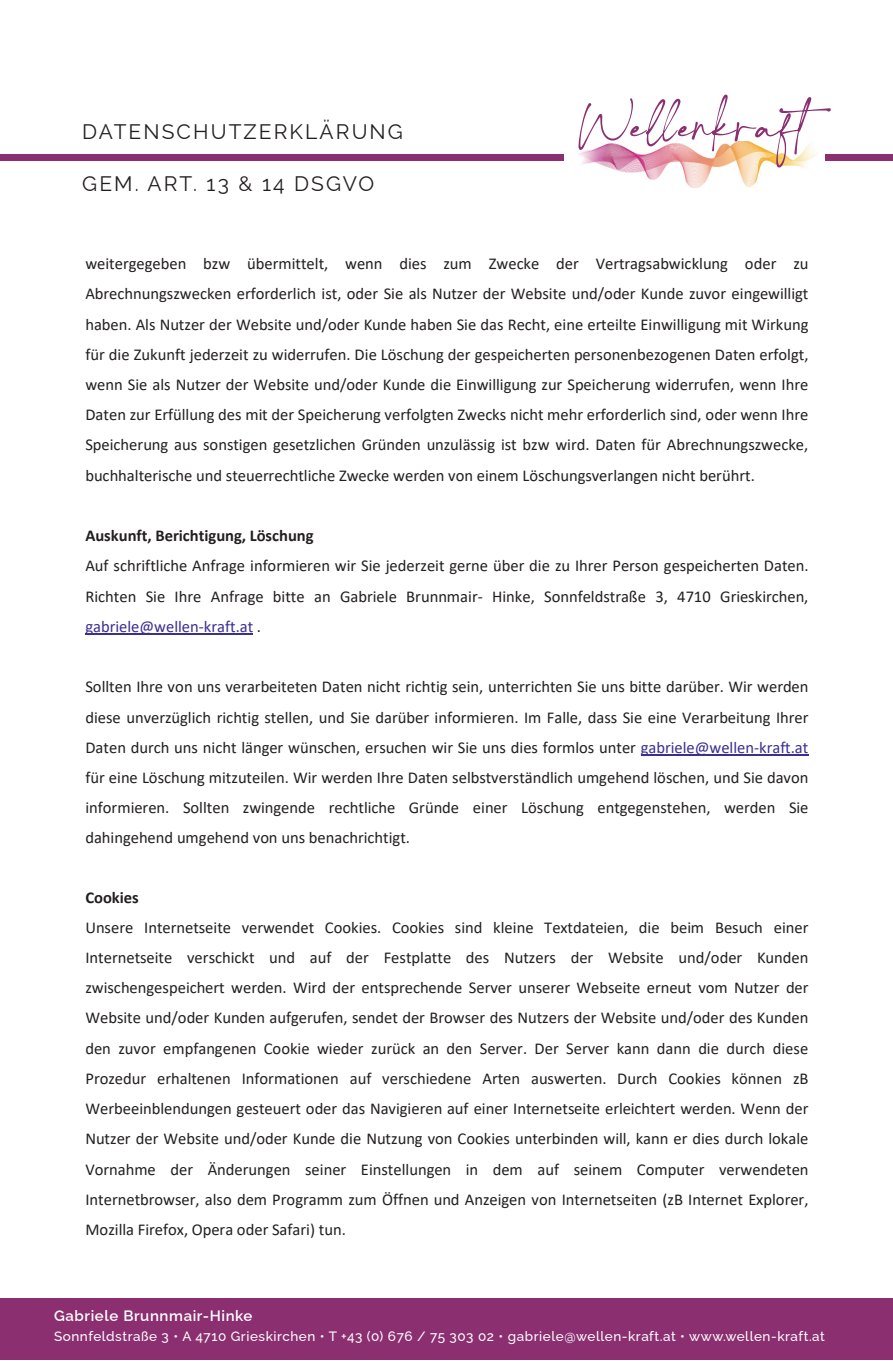
<style>
.page{position:relative;width:893px;height:1361px;background:#fff}
.page>*{position:absolute;margin:0;border:0;box-sizing:border-box;transform-origin:0 0}
.t1{font:58.05px "Charlotte";letter-spacing:.015em;color:#8b2f71}
.t2{font:21px "Raleway";letter-spacing:.1em;color:#231f20}
.t3{font:16.5px/30.2px "Calibri";color:#231f20;text-align:justify}
.t4{font:700 16.5px "Calibri";letter-spacing:-.005em;color:#231f20}
.t5{font:600 15px "Raleway";letter-spacing:.04em;color:#fff}
.t6{font:500 13.5px "Raleway";letter-spacing:.04em;color:#fff}
.s1{color:#3a2f92}
</style>
<div class="page">
<div style="left:0;top:1298px;width:893px;height:62px;background:#8b2f71"></div>
<div style="left:0;top:154px;width:893px;height:7px;background:#8b2f71"></div>
<div style="left:565px;top:138px;width:260px;height:44px;background:#fff"></div>
<img style="left:579px;top:141px;width:237px;height:47px">
<hr style="left:85px;top:633px;width:168px;height:2px;background:#3a2f92">
<hr style="left:641px;top:754px;width:167px;height:1px;background:#3a2f92">
<p class="t2" style="left:82px;top:115px;width:322px">DATENSCHUTZERKLÄRUNG</p>
<p class="t2" style="left:82px;top:167px;width:294px">GEM. ART. 13 &amp; 14 DSGVO</p>
<h1 class="t1" style="left:578px;top:92px;width:273px">Wellenkraft</h1>
<p class="t3" style="left:85px;top:248px;width:725px">weitergegeben bzw übermittelt, wenn dies zum Zwecke der Vertragsabwicklung oder zu Abrechnungszwecken erforderlich ist, oder Sie als Nutzer der Website und/oder Kunde zuvor eingewilligt haben. Als Nutzer der Website und/oder Kunde haben Sie das Recht, eine erteilte Einwilligung mit Wirkung für die Zukunft jederzeit zu widerrufen. Die Löschung der gespeicherten personenbezogenen Daten erfolgt, wenn Sie als Nutzer der Website und/oder Kunde die Einwilligung zur Speicherung widerrufen, wenn Ihre Daten zur Erfüllung des mit der Speicherung verfolgten Zwecks nicht mehr erforderlich sind, oder wenn Ihre Speicherung aus sonstigen gesetzlichen Gründen unzulässig ist bzw wird. Daten für Abrechnungszwecke, buchhalterische und steuerrechtliche Zwecke werden von einem Löschungsverlangen nicht berührt.</p>
<p class="t4" style="left:85px;top:524px;width:230px">Auskunft, Berichtigung, Löschung</p>
<p class="t3" style="left:85px;top:550px;width:725px">Auf schriftliche Anfrage informieren wir Sie jederzeit gerne über die zu Ihrer Person gespeicherten Daten.<br>Richten Sie Ihre Anfrage bitte an Gabriele Brunnmair- Hinke, Sonnfeldstraße 3, 4710 Grieskirchen, <span class="s1">gabriele@wellen-kraft.at</span> .</p>
<p class="t3" style="left:85px;top:671px;width:725px">Sollten Ihre von uns verarbeiteten Daten nicht richtig sein, unterrichten Sie uns bitte darüber. Wir werden diese unverzüglich richtig stellen, und Sie darüber informieren. Im Falle, dass Sie eine Verarbeitung Ihrer Daten durch uns nicht länger wünschen, ersuchen wir Sie uns dies formlos unter <span class="s1">gabriele@wellen-kraft.at </span>für eine Löschung mitzuteilen. Wir werden Ihre Daten selbstverständlich umgehend löschen, und Sie davon informieren. Sollten zwingende rechtliche Gründe einer Löschung entgegenstehen, werden Sie dahingehend umgehend von uns benachrichtigt.</p>
<p class="t4" style="left:85px;top:885px;width:55px">Cookies</p>
<p class="t3" style="left:85px;top:912px;width:725px">Unsere Internetseite verwendet Cookies. Cookies sind kleine Textdateien, die beim Besuch einer Internetseite verschickt und auf der Festplatte des Nutzers der Website und/oder Kunden zwischengespeichert werden. Wird der entsprechende Server unserer Webseite erneut vom Nutzer der Website und/oder Kunden aufgerufen, sendet der Browser des Nutzers der Website und/oder des Kunden den zuvor empfangenen Cookie wieder zurück an den Server. Der Server kann dann die durch diese Prozedur erhaltenen Informationen auf verschiedene Arten auswerten. Durch Cookies können zB Werbeeinblendungen gesteuert oder das Navigieren auf einer Internetseite erleichtert werden. Wenn der Nutzer der Website und/oder Kunde die Nutzung von Cookies unterbinden will, kann er dies durch lokale Vornahme der Änderungen seiner Einstellungen in dem auf seinem Computer verwendeten Internetbrowser, also dem Programm zum Öffnen und Anzeigen von Internetseiten (zB Internet Explorer, Mozilla Firefox, Opera oder Safari) tun.</p>
<p class="t5" style="left:54px;top:1303px;width:200px">Gabriele Brunnmair-Hinke</p>
<p class="t6" style="left:54px;top:1325px;width:772px">Sonnfeldstraße 3 • A 4710 Grieskirchen • T +43 (0) 676 / 75 303 02 • gabriele@wellen-kraft.at • www.wellen-kraft.at</p>
</div>
